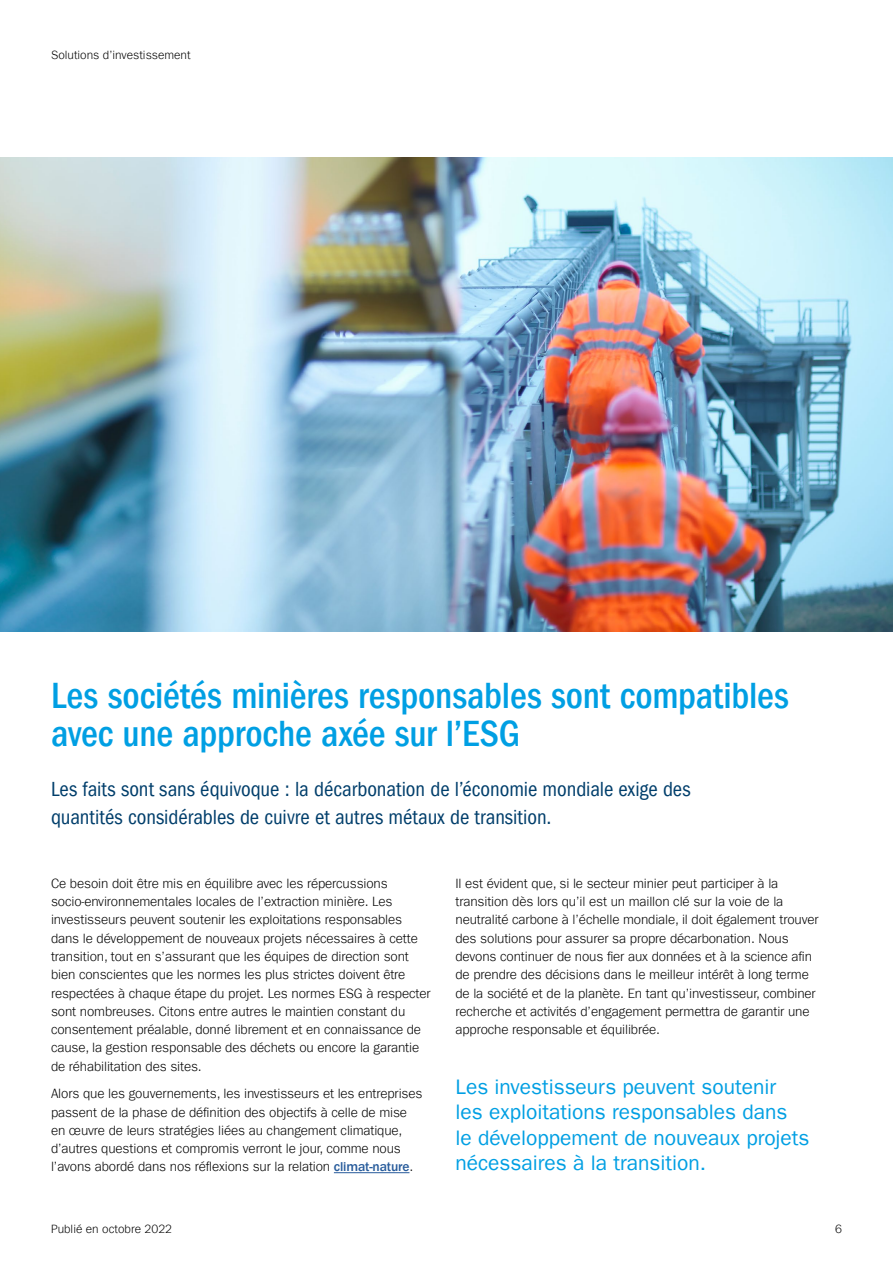
<style>
.page{position:relative;width:893px;height:1263px;background:#fff}
.page>*{position:absolute;margin:0;border:0;box-sizing:border-box;transform-origin:0 0}
.t1{font:500 condensed 37.5px/38.1px "ITC Frank Gofor Ameriprise";letter-spacing:-.005em;color:#009fe3}
.t2{font:condensed 21px/27.5px "ITC Frank Gofor Ameriprise";color:#003e6b}
.t3{font:21px/25.2px "ITC Frank Gofor Ameriprise";color:#009fe3}
.t4{font:300 13.5px/18.3px "ITC Frank Gofor Ameriprise";letter-spacing:-.01em;color:#000}
.t5{font:300 12px "ITC Frank Gofor Ameriprise";color:#000}
.s1{font-weight:500;color:#275b9b}
</style>
<div class="page">
<img style="left:0;top:158px;width:893px;height:473px">
<hr style="left:334px;top:1172px;width:75px;height:1px;background:#275b9b">
<p class="t5" style="left:51px;top:48px;width:141px">Solutions d’investissement</p>
<h1 class="t1" style="left:51px;top:677px;width:739px">Les sociétés minières responsables sont compatibles avec une approche axée sur l’ESG</h1>
<h2 class="t2" style="left:51px;top:776px;width:641px">Les faits sont sans équivoque : la décarbonation de l’économie mondiale exige des quantités considérables de cuivre et autres métaux de transition.</h2>
<p class="t4" style="left:51px;top:874px;width:381px">Ce besoin doit être mis en équilibre avec les répercussions socio-environnementales locales de l’extraction minière. Les investisseurs peuvent soutenir les exploitations responsables dans le développement de nouveaux projets nécessaires à cette transition, tout en s’assurant que les équipes de direction sont bien conscientes que les normes les plus strictes doivent être respectées à chaque étape du projet. Les normes ESG à respecter sont nombreuses. Citons entre autres le maintien constant du consentement préalable, donné librement et en connaissance de cause, la gestion responsable des déchets ou encore la garantie de réhabilitation des sites.</p>
<p class="t4" style="left:51px;top:1084px;width:373px">Alors que les gouvernements, les investisseurs et les entreprises passent de la phase de définition des objectifs à celle de mise en œuvre de leurs stratégies liées au changement climatique, d’autres questions et compromis verront le jour, comme nous l’avons abordé dans nos réflexions sur la relation <span class="s1">climat-nature</span>.</p>
<p class="t4" style="left:455px;top:874px;width:365px">Il est évident que, si le secteur minier peut participer à la transition dès lors qu’il est un maillon clé sur la voie de la neutralité carbone à l’échelle mondiale, il doit également trouver des solutions pour assurer sa propre décarbonation. Nous devons continuer de nous fier aux données et à la science afin de prendre des décisions dans le meilleur intérêt à long terme de la société et de la planète. En tant qu’investisseur, combiner recherche et activités d’engagement permettra de garantir une approche responsable et équilibrée.</p>
<h2 class="t3" style="left:455px;top:1075px;width:355px">Les investisseurs peuvent soutenir<br>les exploitations responsables dans<br>le développement de nouveaux projets nécessaires à la transition.</h2>
<p class="t5" style="left:51px;top:1222px;width:123px">Publié en octobre 2022</p>
<p class="t5" style="left:835px;top:1222px;width:8px">6</p>
</div>
